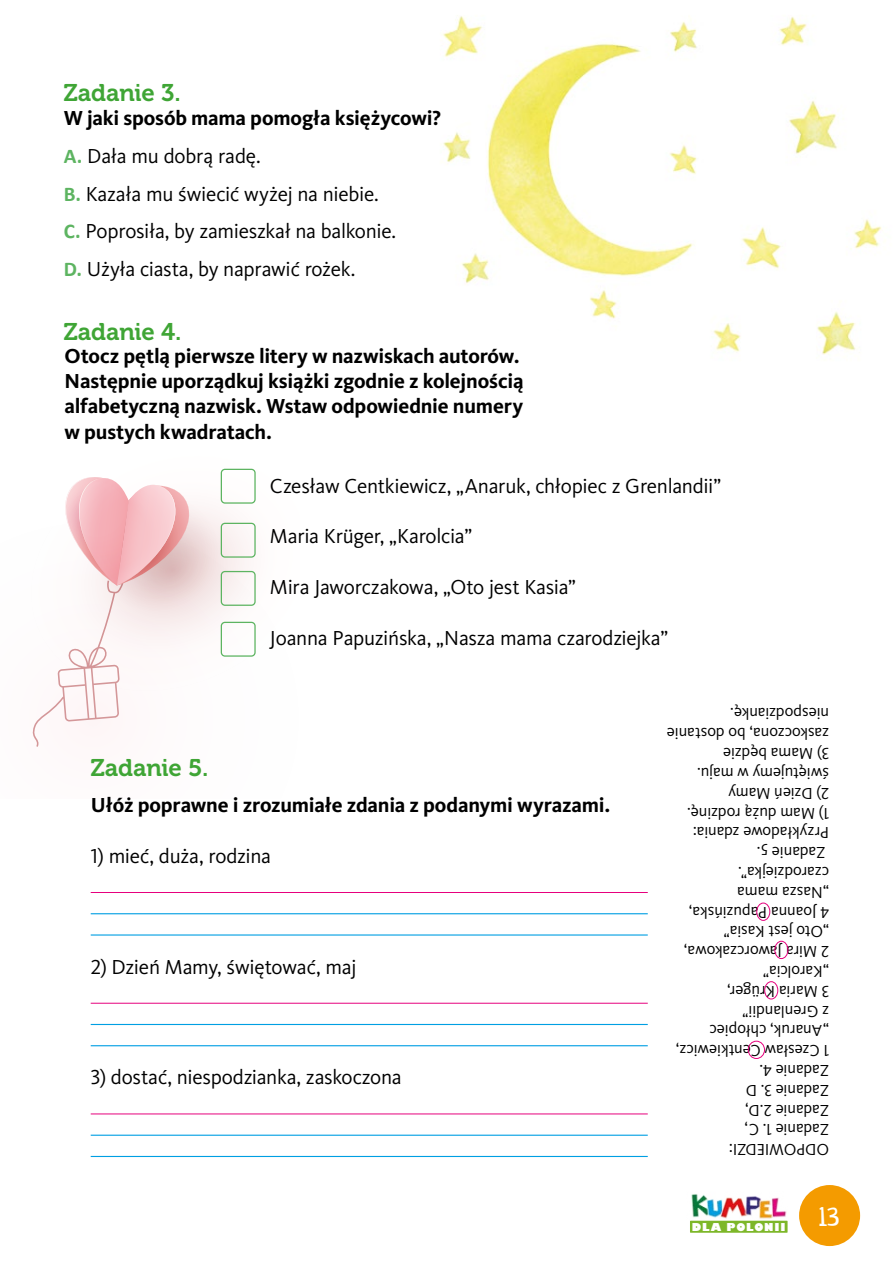
<style>
.page{position:relative;width:893px;height:1263px;background:#fff}
.page>*{position:absolute;margin:0;border:0;box-sizing:border-box;transform-origin:0 0}
.t1{font:27px "whizbangpow";color:#fff}
.t2{font:24px "Museo 700";letter-spacing:-.01em;color:#3fa535}
.t3{font:21px/38px "Kievit Pro";letter-spacing:-.015em;color:#000}
.t4{font:700 21px/25.2px "Kievit Pro";letter-spacing:-.01em;color:#000}
.t5{font:16.5px/19.8px "Kievit Pro";letter-spacing:-.01em;color:#000}
.t6{font:800 10.65px "Gill Sans";letter-spacing:.08em;color:#fff}
.s1{font-weight:700}
.s2{font-family:"Calibri";font-weight:700;color:#5db461}
</style>
<div class="page">
<svg style="left:220px;top:468px;width:35px;height:187px"></svg>
<svg style="left:32px;top:476px;width:194px;height:271px"></svg>
<img style="left:442px;top:15px;width:440px;height:340px">
<hr style="left:91px;top:934px;width:557px;height:1px;background:#009fe3">
<hr style="left:91px;top:913px;width:557px;height:1px;background:#009fe3">
<hr style="left:91px;top:892px;width:557px;height:1px;background:#e6007d">
<hr style="left:91px;top:1045px;width:557px;height:1px;background:#009fe3">
<hr style="left:91px;top:1024px;width:557px;height:1px;background:#009fe3">
<hr style="left:91px;top:1003px;width:557px;height:1px;background:#e6007d">
<hr style="left:91px;top:1156px;width:557px;height:1px;background:#009fe3">
<hr style="left:91px;top:1135px;width:557px;height:1px;background:#009fe3">
<hr style="left:91px;top:1114px;width:557px;height:1px;background:#e6007d">
<div style="left:221px;top:469px;width:35px;height:35px;border:1px solid #5db461;border-radius:4px"></div>
<div style="left:221px;top:523px;width:35px;height:35px;border:1px solid #5db461;border-radius:4px"></div>
<div style="left:221px;top:571px;width:35px;height:35px;border:1px solid #5db461;border-radius:4px"></div>
<div style="left:221px;top:622px;width:35px;height:35px;border:1px solid #5db461;border-radius:4px"></div>
<div style="left:748px;top:1041px;width:17px;height:18px;border:1px solid #e6007d;border-radius:50%"></div>
<div style="left:764px;top:981px;width:14px;height:18px;border:1px solid #e6007d;border-radius:50%"></div>
<div style="left:774px;top:941px;width:14px;height:18px;border:1px solid #e6007d;border-radius:50%"></div>
<div style="left:756px;top:903px;width:14px;height:18px;border:1px solid #e6007d;border-radius:50%"></div>
<div style="left:797px;top:1183px;width:65px;height:65px;background:#f49b00;border-radius:50%"></div>
<div style="left:795px;top:1181px;width:69px;height:69px;border:4px solid #fff;border-radius:50%"></div>
<img style="left:690px;top:1194px;width:98px;height:27px">
<div style="left:690px;top:1221px;width:98px;height:12px;background:#7db729"></div>
<p class="t2" style="left:64px;top:79px;width:119px">Zadanie 3.</p>
<p class="t3" style="left:64px;top:99px;width:379px"><span class="s1">W jaki sposób mama pomogła księżycowi?<br></span><span class="s2">A.</span> Dała mu dobrą radę.<br><span class="s2">B.</span> Kazała mu świecić wyżej na niebie.<br><span class="s2">C.</span> Poprosiła, by zamieszkał na balkonie.<br><span class="s2">D.</span> Użyła ciasta, by naprawić rożek.</p>
<p class="t2" style="left:64px;top:318px;width:119px">Zadanie 4.</p>
<p class="t4" style="left:65px;top:343px;width:461px">Otocz pętlą pierwsze litery w nazwiskach autorów.<br>Następnie uporządkuj książki zgodnie z kolejnością alfabetyczną nazwisk. Wstaw odpowiednie numery w pustych kwadratach.</p>
<p class="t3" style="left:270px;top:467px;width:453px">Czesław Centkiewicz, „Anaruk, chłopiec z Grenlandii”</p>
<p class="t3" style="left:270px;top:517px;width:204px">Maria Krüger, „Karolcia”</p>
<p class="t3" style="left:270px;top:568px;width:307px">Mira Jaworczakowa, „Oto jest Kasia”</p>
<p class="t3" style="left:270px;top:619px;width:400px">Joanna Papuzińska, „Nasza mama czarodziejka”</p>
<p class="t2" style="left:91px;top:755px;width:119px">Zadanie 5.</p>
<p class="t4" style="left:91px;top:792px;width:521px">Ułóż poprawne i zrozumiałe zdania z podanymi wyrazami.</p>
<p class="t3" style="left:91px;top:837px;width:182px">1) mieć, duża, rodzina</p>
<p class="t3" style="left:91px;top:947px;width:267px">2) Dzień Mamy, świętować, maj</p>
<p class="t3" style="left:91px;top:1058px;width:313px">3) dostać, niespodzianka, zaskoczona</p>
<p class="t5" style="left:829px;top:764px;width:164px;rotate:-180deg">3) Mama będzie zaskoczona, bo dostanie niespodziankę.</p>
<p class="t5" style="left:829px;top:803px;width:134px;rotate:-180deg">2) Dzień Mamy świętujemy w maju.</p>
<p class="t5" style="left:829px;top:823px;width:144px;rotate:-180deg">1) Mam dużą rodzinę.</p>
<p class="t5" style="left:829px;top:1160px;width:155px;rotate:-180deg">ODPOWIEDZI:<br>Zadanie 1. C,<br>Zadanie 2.D,<br>Zadanie 3. D<br>Zadanie .4<br>1 Czesław Centkiewicz, „Anaruk, chłopiec<br>z Grenlandii”<br>3 Maria Krüger, „Karolcia”<br>2 Mira Jaworczakowa, „Oto jest Kasia”<br>4 Joanna Papuzińska, „Nasza mama czarodziejka”.<br>Zadanie 5.<br>Przykładowe zdania:</p>
<p class="t6" style="left:692px;top:1218px;width:95px">DLA POLONII</p>
<p class="t1" style="left:820px;top:1200px;width:21px">13</p>
</div>
